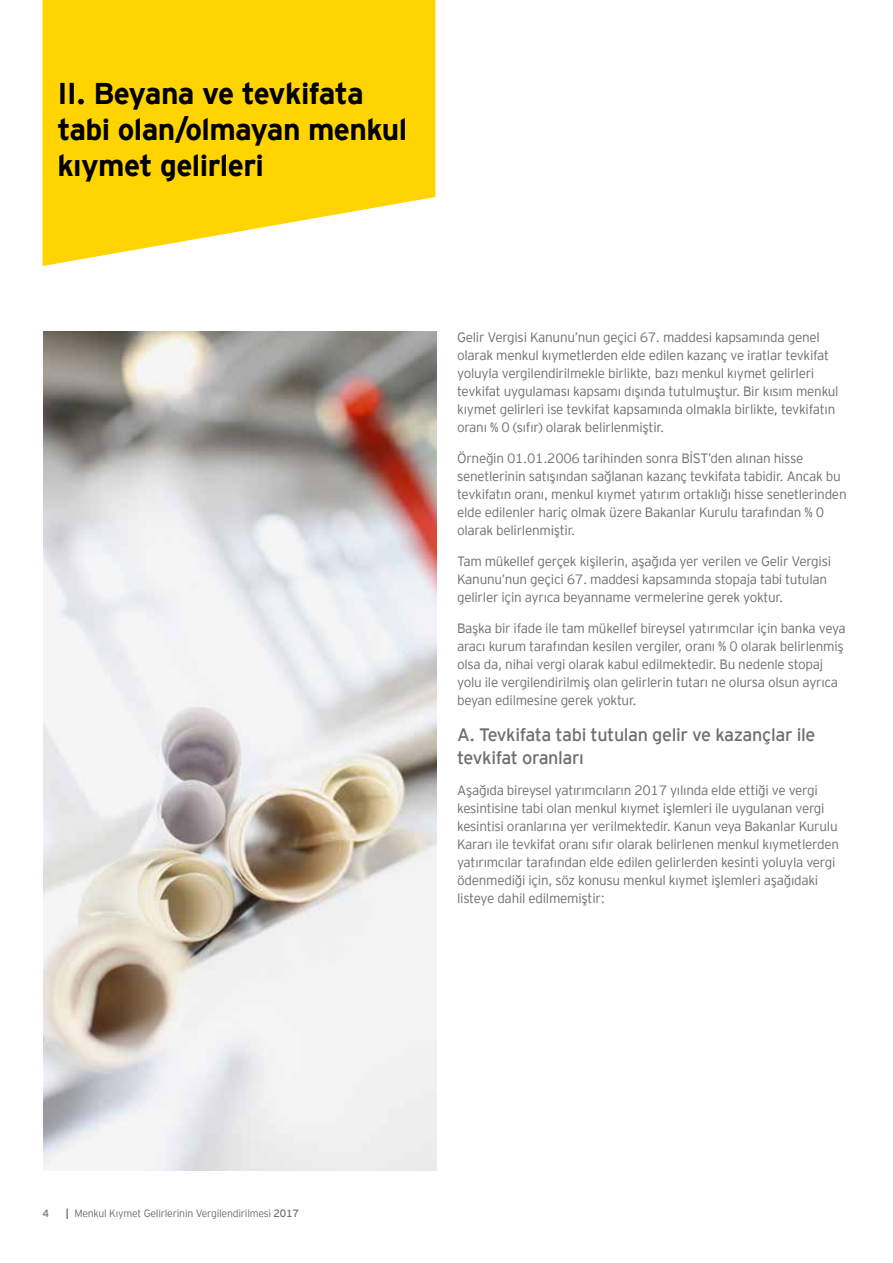
<style>
.page{position:relative;width:893px;height:1263px;background:#fff}
.page>*{position:absolute;margin:0;border:0;box-sizing:border-box;transform-origin:0 0}
.t1{font:700 30px/36px "EY Interstate";letter-spacing:-.02em;color:#000}
.t2{font:18px/23.4px "EY Interstate";letter-spacing:-.02em;color:#6d6e71}
.t3{font:300 13.5px/18px "EY Interstate";letter-spacing:-.02em;color:#6d6e71}
.t4{font:300 10.5px "EY Interstate";letter-spacing:-.02em;color:#6d6e71}
.t5{font:10.5px "EY Interstate";color:#6d6e71}
.s1{font-weight:700}
.s2{font-weight:400}
</style>
<div class="page">
<svg style="left:42px;top:0;width:393px;height:266px;background:#ffd921"></svg>
<img style="left:44px;top:332px;width:392px;height:839px">
<h1 class="t1" style="left:57px;top:73px;width:351px">II. Beyana ve tevkifata tabi olan/olmayan menkul kıymet gelirleri</h1>
<p class="t3" style="left:457px;top:328px;width:383px">Gelir Vergisi Kanunu’nun geçici 67. maddesi kapsamında genel olarak menkul kıymetlerden elde edilen kazanç ve iratlar tevkifat yoluyla vergilendirilmekle birlikte, bazı menkul kıymet gelirleri tevkifat uygulaması kapsamı dışında tutulmuştur. Bir kısım menkul kıymet gelirleri ise tevkifat kapsamında olmakla birlikte, tevkifatın oranı % 0 (sıfır) olarak belirlenmiştir.</p>
<p class="t3" style="left:457px;top:449px;width:391px">Örneğin 01.01.2006 tarihinden sonra BİST’den alınan hisse senetlerinin satışından sağlanan kazanç tevkifata tabidir. Ancak bu tevkifatın oranı, menkul kıymet yatırım ortaklığı hisse senetlerinden elde edilenler hariç olmak üzere Bakanlar Kurulu tarafından % 0 olarak belirlenmiştir.</p>
<p class="t3" style="left:457px;top:551px;width:375px">Tam mükellef gerçek kişilerin, aşağıda yer verilen ve Gelir Vergisi<br>Kanunu’nun geçici 67. maddesi kapsamında stopaja tabi tutulan gelirler için ayrıca beyanname vermelerine gerek yoktur.</p>
<p class="t3" style="left:457px;top:618px;width:390px">Başka bir ifade ile tam mükellef bireysel yatırımcılar için banka veya aracı kurum tarafından kesilen vergiler, oranı % 0 olarak belirlenmiş olsa da, nihai vergi olarak kabul edilmektedir. Bu nedenle stopaj yolu ile vergilendirilmiş olan gelirlerin tutarı ne olursa olsun ayrıca beyan edilmesine gerek yoktur.</p>
<h2 class="t2" style="left:457px;top:722px;width:360px">A. Tevkifata tabi tutulan gelir ve kazançlar ile tevkifat oranları</h2>
<p class="t3" style="left:457px;top:780px;width:383px">Aşağıda bireysel yatırımcıların 2017 yılında elde ettiği ve vergi kesintisine tabi olan menkul kıymet işlemleri ile uygulanan vergi kesintisi oranlarına yer verilmektedir. Kanun veya Bakanlar Kurulu Kararı ile tevkifat oranı sıfır olarak belirlenen menkul kıymetlerden yatırımcılar tarafından elde edilen gelirlerden kesinti yoluyla vergi ödenmediği için, söz konusu menkul kıymet işlemleri aşağıdaki listeye dahil edilmemiştir:</p>
<p class="t5" style="left:43px;top:1206px;width:8px">4</p>
<p class="t4" style="left:66px;top:1206px;width:235px"><span class="s1">|</span> Menkul Kıymet Gelirlerinin Vergilendirilmesi <span class="s2">2017</span></p>
</div>
